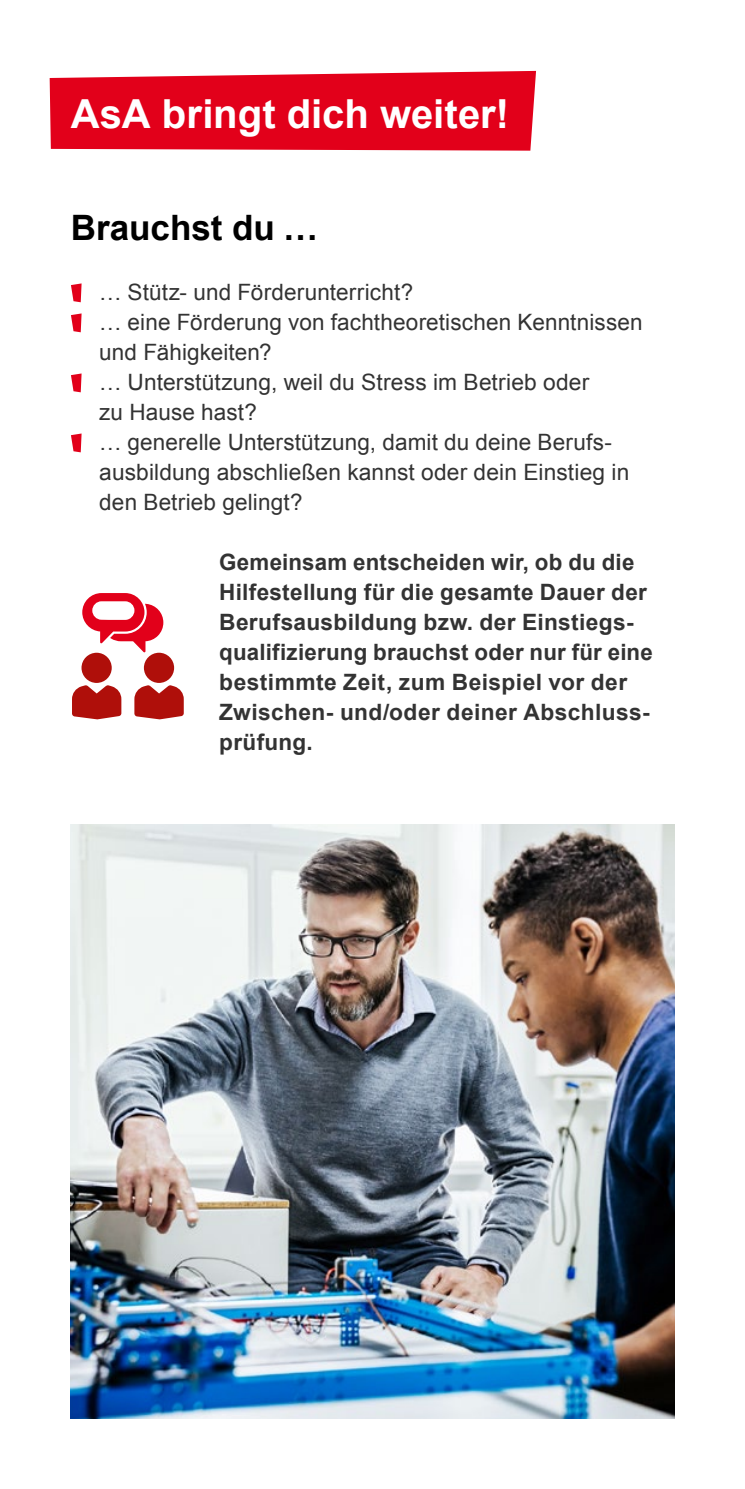
<style>
.page{position:relative;width:745px;height:1489px;background:#fff}
.page>*{position:absolute;margin:0;border:0;box-sizing:border-box;transform-origin:0 0}
.t1{font:700 40px "Arial";color:#fff}
.t2{font:700 35px "Arial";color:#000}
.t3{font:22.5px/30px "Arial";letter-spacing:.005em;color:#333}
.t4{font:700 22.5px/30px "Arial";letter-spacing:.015em;color:#333}
</style>
<div class="page">
<svg style="left:50px;top:71px;width:485px;height:80px;background:#e31028"></svg>
<svg style="left:71px;top:283px;width:10px;height:19px"></svg>
<svg style="left:71px;top:313px;width:10px;height:19px"></svg>
<svg style="left:71px;top:373px;width:10px;height:19px"></svg>
<svg style="left:71px;top:433px;width:10px;height:19px"></svg>
<svg style="left:134px;top:685px;width:50px;height:34px;background:#bc3632"></svg>
<div style="left:144px;top:652px;width:30px;height:31px;background:#af0f0a;border-radius:50%"></div>
<svg style="left:72px;top:685px;width:49px;height:34px;background:#bb332e"></svg>
<div style="left:81px;top:652px;width:31px;height:31px;background:#af0f0a;border-radius:50%"></div>
<svg style="left:82px;top:593px;width:81px;height:59px"></svg>
<img style="left:71px;top:824px;width:602px;height:593px">
<h2 class="t1" style="left:71px;top:88px;width:439px">AsA bringt dich weiter!</h2>
<p class="t2" style="left:71px;top:205px;width:248px">Brauchst du …</p>
<p class="t3" style="left:99px;top:277px;width:315px">… Stütz- und Förderunterricht?</p>
<p class="t3" style="left:99px;top:307px;width:544px">… eine Förderung von fachtheoretischen Kenntnissen und Fähigkeiten?</p>
<p class="t3" style="left:99px;top:367px;width:491px">… Unterstützung, weil du Stress im Betrieb oder zu -Hause hast?</p>
<p class="t3" style="left:99px;top:427px;width:531px">… generelle Unterstützung, damit du deine Berufs&shy;ausbildung abschließen kannst oder dein Einstieg in den Betrieb gelingt?</p>
<p class="t4" style="left:219px;top:548px;width:435px">Gemeinsam entscheiden wir, ob du die Hilfestellung für die gesamte Dauer der Berufsausbildung bzw. der Einstiegs&shy;qualifizierung brauchst oder nur für eine bestimmte Zeit, zum Beispiel vor der Zwischen- und/oder deiner Abschluss&shy;prüfung.</p>
</div>
